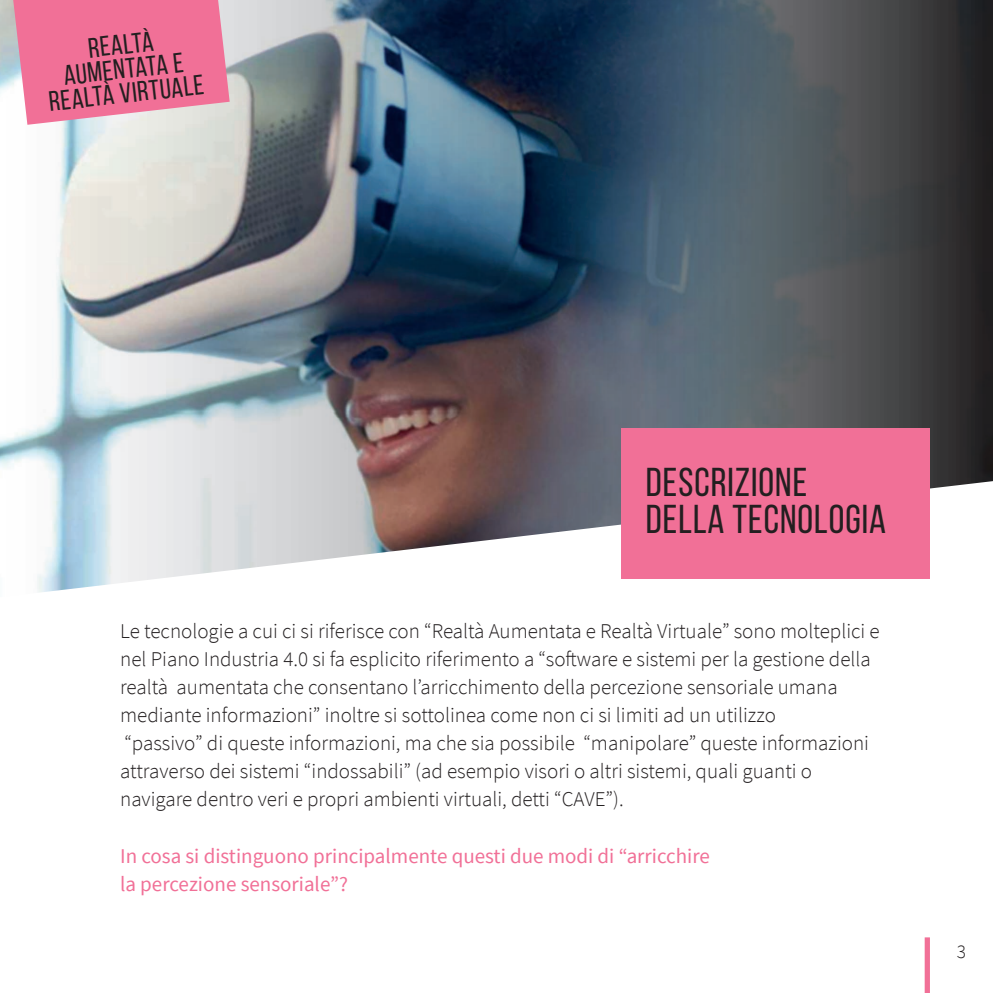
<style>
.page{position:relative;width:993px;height:993px;background:#fff}
.page>*{position:absolute;margin:0;border:0;box-sizing:border-box;transform-origin:0 0}
.t1{font:40.25px/36.8px "Bebas Neue";letter-spacing:.025em;color:#231f20}
.t2{font:28px/24.5px "Bebas Neue";color:#231f20;text-align:center}
.t3{font:300 21px/28px "Source Sans Pro";color:#231f20}
.t4{font:21px/28px "Source Sans Pro";color:#f17097}
.t5{font:300 19.25px "Source Sans Pro";color:#231f20}
</style>
<div class="page">
<div style="left:924px;top:937px;width:5px;height:55px;background:#f17097"></div>
<img style="left:0;top:0;width:558px;height:592px">
<img style="left:558px;top:0;width:434px;height:532px">
<svg style="left:13px;top:0;width:216px;height:125px"></svg>
<div style="left:621px;top:428px;width:308px;height:150px;background:#f17097"></div>
<h2 class="t2" style="left:41px;top:41px;width:157px;rotate:-7deg">REALTÀ<br>AUMENTATA E<br>REALTÀ VIRTUALE</h2>
<h1 class="t1" style="left:645px;top:463px;width:242px">DESCRIZIONE<br>DELLA TECNOLOGIA</h1>
<p class="t3" style="left:120px;top:617px;width:760px">Le tecnologie a cui ci si riferisce con “Realtà Aumentata e Realtà Virtuale” sono molteplici e nel Piano Industria 4.0 si fa esplicito riferimento a “software e sistemi per la gestione della realtà aumentata che consentano l’arricchimento della percezione sensoriale umana mediante informazioni” inoltre si sottolinea come non ci si limiti ad un utilizzo<br>“passivo” di queste informazioni, ma che sia possibile “manipolare” queste informazioni attraverso dei sistemi “indossabili” (ad esempio visori o altri sistemi, quali guanti o navigare dentro veri e propri ambienti virtuali, detti “CAVE”).</p>
<p class="t4" style="left:120px;top:841px;width:591px">In cosa si distinguono principalmente questi due modi di “arricchire la percezione sensoriale”?</p>
<p class="t5" style="left:956px;top:939px;width:11px">3</p>
</div>
